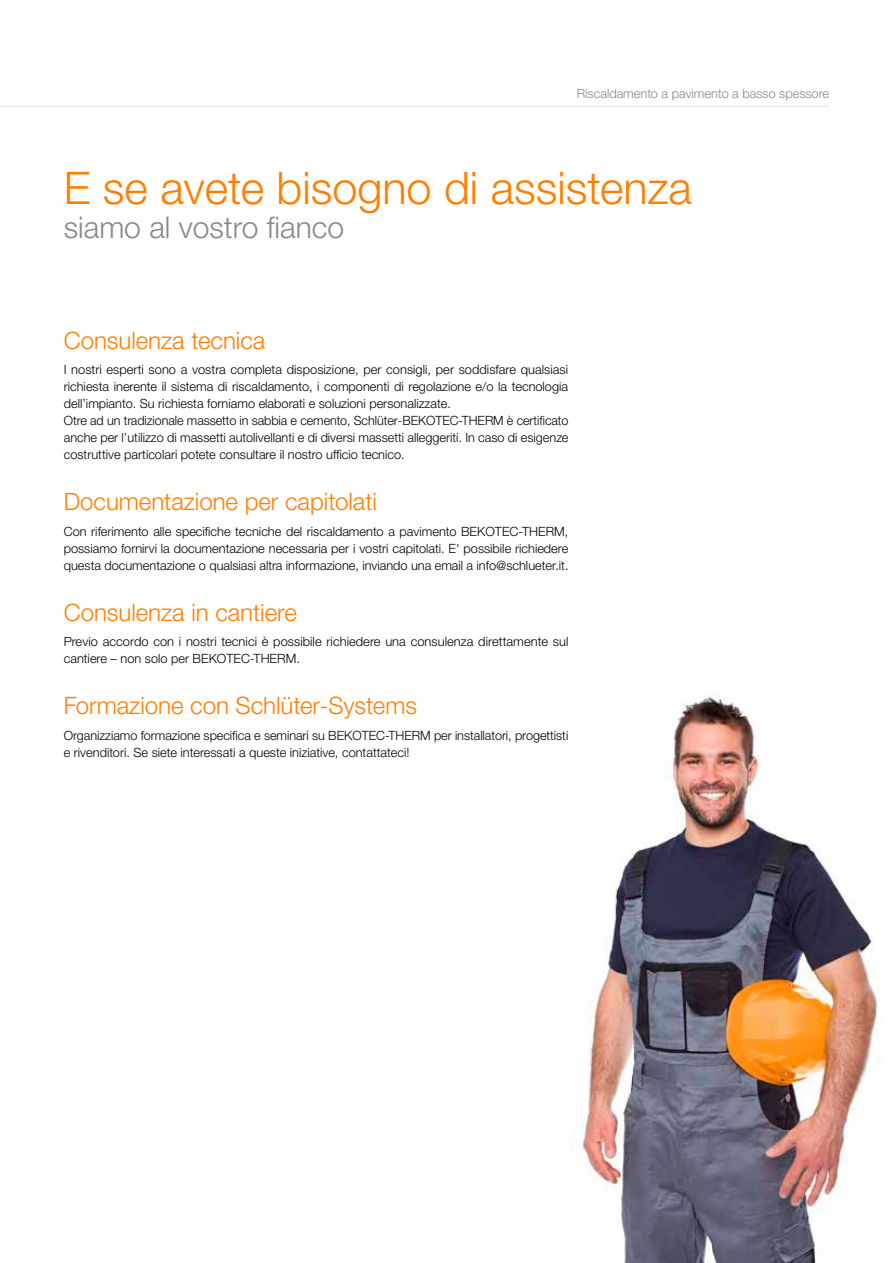
<style>
.page{position:relative;width:893px;height:1263px;background:#fff}
.page>*{position:absolute;margin:0;border:0;box-sizing:border-box;transform-origin:0 0}
.t1{font:300 45px "Helvetica Neue LTW1 G";color:#ff7e00}
.t2{font:300 30px "Helvetica Neue LTW1 G";color:#898888}
.t3{font:300 24px "Helvetica Neue LTW1 G";color:#ff7e00}
.t4{font:300 12.75px/17px "Helvetica Neue LTW1 G";color:#000}
.t5{font:300 12.75px "Helvetica Neue LTW1 G";color:#898888}
</style>
<div class="page">
<hr style="left:0;top:106px;width:829px;height:1px;background:#e9e9e9">
<img style="left:570px;top:694px;width:312px;height:569px">
<p class="t5" style="left:577px;top:86px;width:254px">Riscaldamento a pavimento a basso spessore</p>
<h1 class="t1" style="left:64px;top:161px;width:630px">E se avete bisogno di assistenza</h1>
<h2 class="t2" style="left:64px;top:209px;width:282px">siamo al vostro fianco</h2>
<h3 class="t3" style="left:64px;top:325px;width:203px">Consulenza tecnica</h3>
<p class="t4" style="left:64px;top:361px;width:506px">I nostri esperti sono a vostra completa disposizione, per consigli, per soddisfare qualsiasi richiesta inerente il sistema di riscaldamento, i componenti di regolazione e/o la tecnologia dell’impianto. Su richiesta forniamo elaborati e soluzioni personalizzate.<br>Otre ad un tradizionale massetto in sabbia e cemento, Schlüter-BEKOTEC-THERM è certificato anche per l’utilizzo di massetti autolivellanti e di diversi massetti alleggeriti. In caso di esigenze costruttive particolari potete consultare il nostro ufficio tecnico.</p>
<h3 class="t3" style="left:64px;top:487px;width:315px">Documentazione per capitolati</h3>
<p class="t4" style="left:64px;top:523px;width:506px;text-align:justify">Con riferimento alle specifiche tecniche del riscaldamento a pavimento BEKOTEC-THERM, possiamo fornirvi la documentazione necessaria per i vostri capitolati. E' possibile richiedere questa documentazione o qualsiasi altra informazione, inviando una email a info@schlueter.it.</p>
<h3 class="t3" style="left:64px;top:598px;width:235px">Consulenza in cantiere</h3>
<p class="t4" style="left:64px;top:633px;width:506px">Previo accordo con i nostri tecnici è possibile richiedere una consulenza direttamente sul cantiere – non solo per BEKOTEC-THERM.</p>
<h3 class="t3" style="left:64px;top:691px;width:355px">Formazione con Schlüter-Systems</h3>
<p class="t4" style="left:64px;top:727px;width:506px">Organizziamo formazione specifica e seminari su BEKOTEC-THERM per installatori, progettisti e rivenditori. Se siete interessati a queste iniziative, contattateci!</p>
</div>
